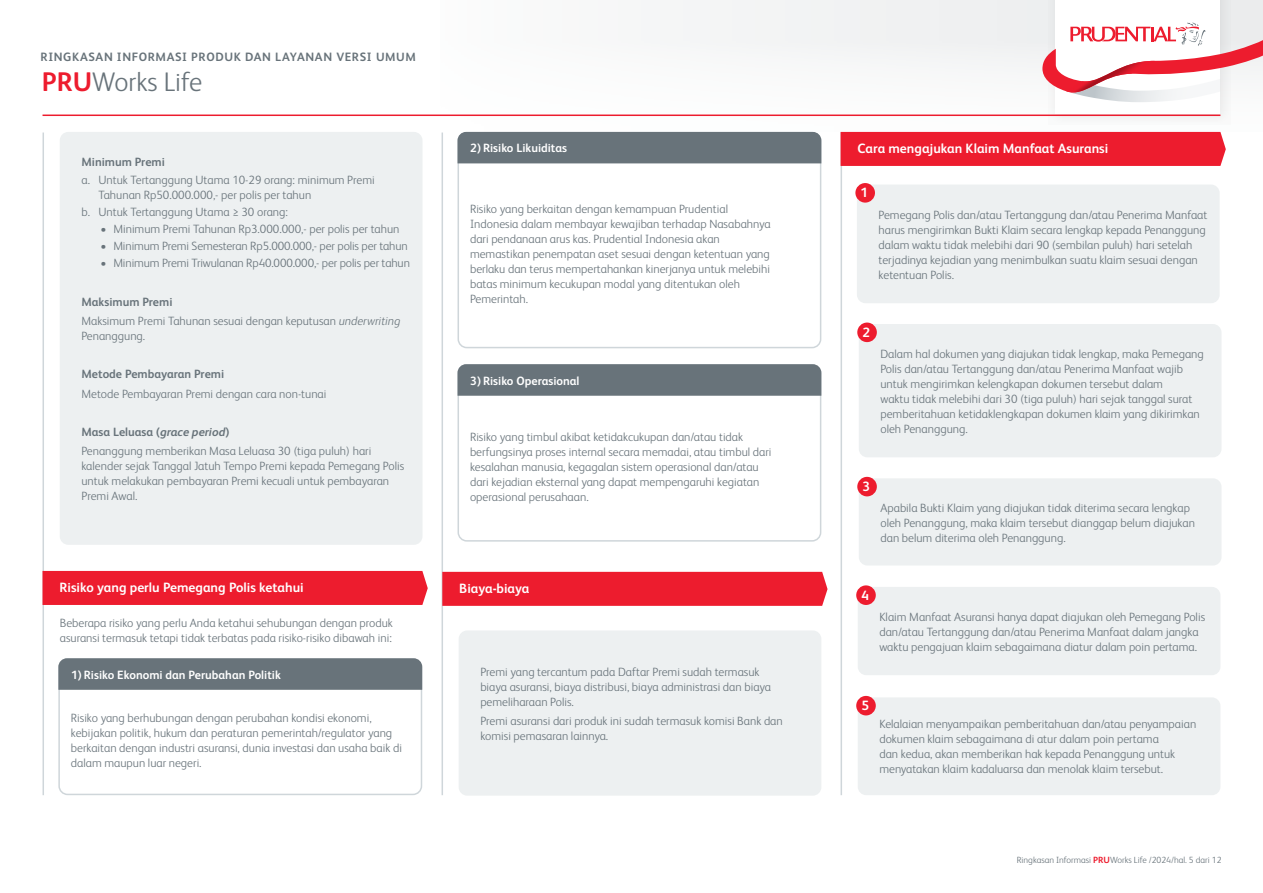
<style>
.page{position:relative;width:1263px;height:893px;background:#fff}
.page>*{position:absolute;margin:0;border:0;box-sizing:border-box;transform-origin:0 0}
.t1{font:300 27px "FS Albert Pro";color:#68737a}
.t2{font:700 13.5px "FS Albert Pro";color:#fff}
.t3{font:700 12.15px "FS Albert Pro";letter-spacing:.05em;color:#68737a}
.t4{font:300 12px/15px "FS Albert Pro";color:#68737a}
.t5{font:700 12px "FS Albert Pro";color:#fff}
.t6{font:700 12px "FS Albert Pro";color:#68737a}
.t7{font:300 9px "FS Albert Pro";color:#68737a}
.s1{font-size:12px}
.s2{font-weight:700;color:#ed1c2e}
.s3{font-weight:700}
.s4{font-style:italic}
.s5{font-weight:700;font-style:italic}
</style>
<div class="page">
<hr style="left:43px;top:133px;width:1px;height:662px;background:#cfd6da">
<div style="left:441px;top:0;width:822px;height:132px;background:#f9f9f9"></div>
<svg style="left:1048px;top:0;width:183px;height:117px"></svg>
<div style="left:1056px;top:0;width:164px;height:114px;background:#fff"></div>
<svg style="left:1042px;top:22px;width:221px;height:80px"></svg>
<hr style="left:43px;top:115px;width:1177px;height:1px;background:#ed1c2e">
<hr style="left:441px;top:133px;width:2px;height:662px;background:#cfd6da">
<hr style="left:840px;top:133px;width:2px;height:662px;background:#cfd6da">
<div style="left:60px;top:132px;width:362px;height:413px;background:#edf0f1;border-radius:9px"></div>
<div style="left:43px;top:571px;width:385px;height:34px;background:#ed1c2e"></div>
<div style="left:58px;top:658px;width:364px;height:137px;border:2px solid #cfd6da;border-radius:9px"></div>
<div style="left:58px;top:658px;width:364px;height:32px;background:#68737a"></div>
<div style="left:457px;top:132px;width:364px;height:216px;border:2px solid #cfd6da;border-radius:9px"></div>
<div style="left:457px;top:132px;width:364px;height:31px;background:#68737a"></div>
<div style="left:457px;top:364px;width:364px;height:178px;border:2px solid #cfd6da;border-radius:9px"></div>
<div style="left:457px;top:364px;width:364px;height:32px;background:#68737a"></div>
<div style="left:459px;top:630px;width:362px;height:166px;background:#edf0f1;border-radius:9px"></div>
<div style="left:442px;top:572px;width:385px;height:34px;background:#ed1c2e"></div>
<div style="left:857px;top:185px;width:363px;height:118px;background:#edf0f1;border-radius:9px"></div>
<div style="left:855px;top:183px;width:20px;height:20px;background:#ed1c2e;border-radius:50%"></div>
<div style="left:840px;top:132px;width:386px;height:34px;background:#ed1c2e"></div>
<div style="left:859px;top:478px;width:362px;height:87px;background:#edf0f1;border-radius:9px"></div>
<div style="left:857px;top:477px;width:20px;height:19px;background:#ed1c2e;border-radius:50%"></div>
<div style="left:859px;top:324px;width:362px;height:133px;background:#edf0f1;border-radius:9px"></div>
<div style="left:857px;top:323px;width:20px;height:19px;background:#ed1c2e;border-radius:50%"></div>
<div style="left:858px;top:587px;width:362px;height:88px;background:#edf0f1;border-radius:9px"></div>
<div style="left:856px;top:585px;width:20px;height:20px;background:#ed1c2e;border-radius:50%"></div>
<div style="left:858px;top:697px;width:362px;height:98px;background:#edf0f1;border-radius:9px"></div>
<div style="left:856px;top:696px;width:20px;height:19px;background:#ed1c2e;border-radius:50%"></div>
<p class="t3" style="left:41px;top:48px;width:377px">RINGKASAN INFORMASI PRODUK DAN LAYANAN VERSI <span class="s1">UMUM</span></p>
<h1 class="t1" style="left:42px;top:63px;width:162px"><span class="s2">PRU</span>Works Life</h1>
<p class="t6" style="left:81px;top:154px;width:85px">Minimum Premi</p>
<p class="t4" style="left:98px;top:171px;width:278px;text-indent:-17px">a. Untuk Tertanggung Utama 10-29 orang: minimum Premi<br>Tahunan Rp50.000.000,- per polis per tahun</p>
<p class="t4" style="left:81px;top:203px;width:208px">b. Untuk Tertanggung Utama ≥ 30 orang:</p>
<p class="t4" style="left:101px;top:220px;width:300px">• Minimum Premi Tahunan Rp3.000.000,- per polis per tahun</p>
<p class="t4" style="left:101px;top:238px;width:309px">• Minimum Premi Semesteran Rp5.000.000,- per polis per tahun</p>
<p class="t4" style="left:101px;top:255px;width:311px">• Minimum Premi Triwulanan Rp40.000.000,- per polis per tahun</p>
<p class="t4" style="left:81px;top:291px;width:321px;line-height:19.2px"><span class="s3">Maksimum Premi<br></span>Maksimum Premi Tahunan sesuai dengan keputusan <span class="s4">underwriting</span></p>
<p class="t4" style="left:81px;top:327px;width:65px">Penanggung.</p>
<p class="t6" style="left:81px;top:366px;width:144px">Metode Pembayaran Premi</p>
<p class="t4" style="left:81px;top:385px;width:247px">Metode Pembayaran Premi dengan cara non-tunai</p>
<p class="t4" style="left:81px;top:422px;width:291px;line-height:19.2px"><span class="s3">Masa Leluasa (</span><span class="s5">grace period</span><span class="s3">)<br></span>Penanggung memberikan Masa Leluasa 30 (tiga puluh) hari</p>
<p class="t4" style="left:81px;top:458px;width:324px">kalender sejak Tanggal Jatuh Tempo Premi kepada Pemegang Polis untuk melakukan pembayaran Premi kecuali untuk pembayaran<br>Premi Awal.</p>
<p class="t2" style="left:60px;top:578px;width:246px">Risiko yang perlu Pemegang Polis ketahui</p>
<p class="t4" style="left:60px;top:615px;width:335px">Beberapa risiko yang perlu Anda ketahui sehubungan dengan produk asuransi termasuk tetapi tidak terbatas pada risiko-risiko dibawah ini:</p>
<p class="t5" style="left:71px;top:666px;width:211px">1) Risiko Ekonomi dan Perubahan Politik</p>
<p class="t4" style="left:71px;top:710px;width:333px">Risiko yang berhubungan dengan perubahan kondisi ekonomi, kebijakan politik, hukum dan peraturan pemerintah/regulator yang berkaitan dengan industri asuransi, dunia investasi dan usaha baik di dalam maupun luar negeri.</p>
<p class="t5" style="left:470px;top:140px;width:98px">2) Risiko Likuiditas</p>
<p class="t4" style="left:470px;top:201px;width:302px">Risiko yang berkaitan dengan kemampuan Prudential Indonesia dalam membayar kewajiban terhadap Nasabahnya dari pendanaan arus kas. Prudential Indonesia akan memastikan penempatan aset sesuai dengan ketentuan yang berlaku dan terus mempertahankan kinerjanya untuk melebihi batas minimum kecukupan modal yang ditentukan oleh Pemerintah.</p>
<p class="t5" style="left:470px;top:372px;width:111px">3) Risiko Operasional</p>
<p class="t4" style="left:470px;top:429px;width:303px">Risiko yang timbul akibat ketidakcukupan dan/atau tidak berfungsinya proses internal secara memadai, atau timbul dari kesalahan manusia, kegagalan sistem operasional dan/atau dari kejadian eksternal yang dapat mempengaruhi kegiatan operasional perusahaan.</p>
<p class="t2" style="left:459px;top:579px;width:72px">Biaya-biaya</p>
<p class="t4" style="left:480px;top:664px;width:292px">Premi yang tercantum pada Daftar Premi sudah termasuk biaya asuransi, biaya distribusi, biaya administrasi dan biaya pemeliharaan Polis.</p>
<p class="t4" style="left:480px;top:713px;width:304px">Premi asuransi dari produk ini sudah termasuk komisi Bank dan komisi pemasaran lainnya.</p>
<p class="t2" style="left:857px;top:139px;width:252px">Cara mengajukan Klaim Manfaat Asuransi</p>
<p class="t2" style="left:861px;top:183px;width:9px">1</p>
<p class="t4" style="left:878px;top:206px;width:330px">Pemegang Polis dan/atau Tertanggung dan/atau Penerima Manfaat harus mengirimkan Bukti Klaim secara lengkap kepada Penanggung dalam waktu tidak melebihi dari 90 (sembilan puluh) hari setelah terjadinya kejadian yang menimbulkan suatu klaim sesuai dengan ketentuan Polis.</p>
<p class="t2" style="left:862px;top:323px;width:9px">2</p>
<p class="t4" style="left:880px;top:345px;width:325px">Dalam hal dokumen yang diajukan tidak lengkap, maka Pemegang Polis dan/atau Tertanggung dan/atau Penerima Manfaat wajib untuk mengirimkan kelengkapan dokumen tersebut dalam<br>waktu tidak melebihi dari 30 (tiga puluh) hari sejak tanggal surat pemberitahuan ketidaklengkapan dokumen klaim yang dikirimkan oleh Penanggung.</p>
<p class="t2" style="left:862px;top:477px;width:9px">3</p>
<p class="t4" style="left:880px;top:499px;width:316px">Apabila Bukti Klaim yang diajukan tidak diterima secara lengkap oleh Penanggung, maka klaim tersebut dianggap belum diajukan dan belum diterima oleh Penanggung.</p>
<p class="t2" style="left:861px;top:585px;width:9px">4</p>
<p class="t4" style="left:879px;top:608px;width:327px">Klaim Manfaat Asuransi hanya dapat diajukan oleh Pemegang Polis dan/atau Tertanggung dan/atau Penerima Manfaat dalam jangka waktu pengajuan klaim sebagaimana diatur dalam poin pertama.</p>
<p class="t2" style="left:861px;top:696px;width:9px">5</p>
<p class="t4" style="left:879px;top:716px;width:318px">Kelalaian menyampaikan pemberitahuan dan/atau penyampaian dokumen klaim sebagaimana di atur dalam poin pertama<br>dan kedua, akan memberikan hak kepada Penanggung untuk menyatakan klaim kadaluarsa dan menolak klaim tersebut.</p>
<p class="t7" style="left:1017px;top:853px;width:206px">Ringkasan Informasi <span class="s2">PRU</span>Works Life /2024/hal. 5 dari 12</p>
</div>
